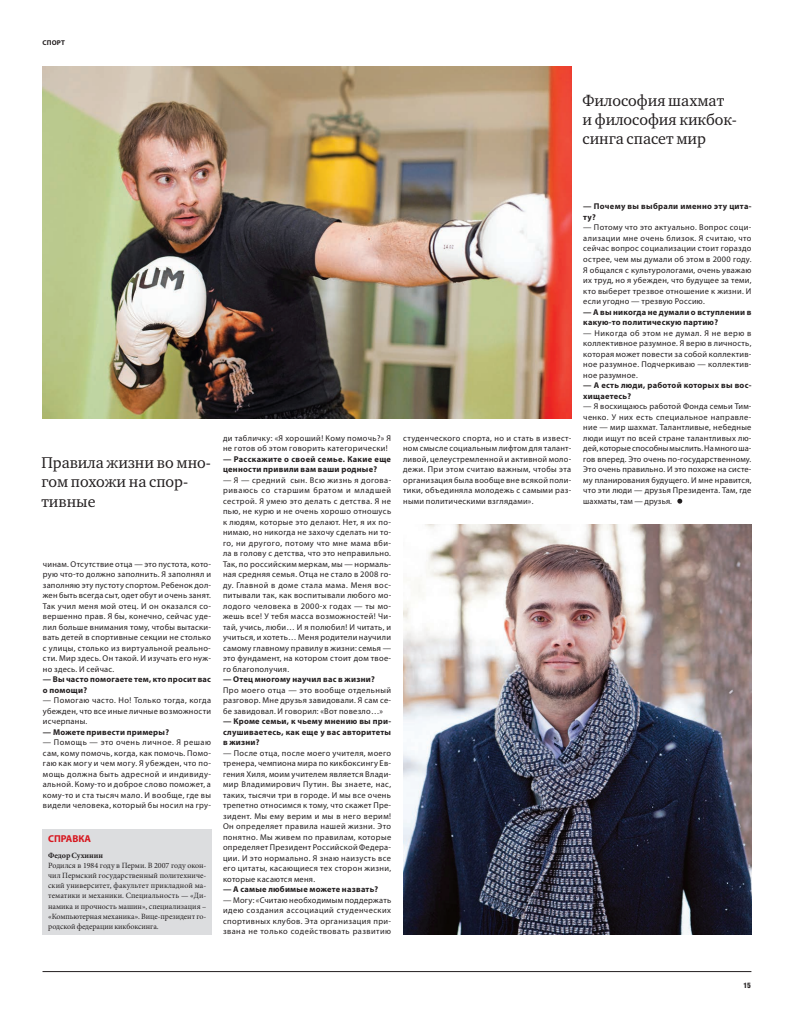
<style>
.page{position:relative;width:808px;height:1021px;background:#fff}
.page>*{position:absolute;margin:0;border:0;box-sizing:border-box;transform-origin:0 0}
.t1{font:16px/19.2px "Charter ITC";color:#231f20}
.t2{font:700 10px "Myriad Pro";letter-spacing:-.005em;color:#d7171f}
.t3{font:8.4px/10.5px "Myriad Pro";letter-spacing:.035em;color:#231f20;text-align:justify}
.t4{font:700 8.4px/10.5px "Myriad Pro";letter-spacing:.03em;color:#231f20}
.t5{font:8px/10.1px "Minion Pro";letter-spacing:-.01em;color:#231f20;text-align:justify}
.t6{font:700 8px "Minion Pro";letter-spacing:-.005em;color:#231f20}
.t7{font:900 7.5px "Helios Cond";color:#231f20}
.t8{font:700 7px "Myriad Pro";color:#231f20}
</style>
<div class="page">
<hr style="left:43px;top:971px;width:708px;height:1px;background:#231f20">
<svg style="left:677px;top:498px;width:5px;height:5px"></svg>
<img style="left:403px;top:524px;width:348px;height:410px">
<div style="left:43px;top:829px;width:169px;height:105px;background:#dcdddf"></div>
<img style="left:43px;top:66px;width:528px;height:353px">
<p class="t8" style="left:43px;top:38px;width:23px">спорт</p>
<h1 class="t1" style="left:582px;top:91px;width:156px">Философия шахмат и философия кикбок&shy;синга спасет мир</h1>
<h1 class="t1" style="left:41px;top:453px;width:171px">Правила жизни во мно&shy;гом похожи на спор&shy;тивные</h1>
<p class="t3" style="left:43px;top:558px;width:170px">чинам. Отсутствие отца — это пустота, кото&shy;рую что-то должно заполнить. Я заполнял и заполняю эту пустоту спортом. Ребенок дол&shy;жен быть всегда сыт, одет обут и очень занят.<br>Так учил меня мой отец. И он оказался со&shy;вершенно прав. Я бы, конечно, сейчас уде&shy;лил больше внимания тому, чтобы вытаски&shy;вать детей в спортивные секции не столько с улицы, столько из виртуальной реально&shy;сти. Мир здесь. Он такой. И изучать его нуж&shy;но здесь. И сейчас.</p>
<p class="t4" style="left:43px;top:674px;width:170px">— Вы часто помогаете тем, кто просит вас о помощи?</p>
<p class="t3" style="left:43px;top:695px;width:170px">— Помогаю часто. Но! Только тогда, когда убежден, что все иные личные возможности исчерпаны.</p>
<p class="t4" style="left:43px;top:726px;width:128px">— Можете привести примеры?</p>
<p class="t3" style="left:43px;top:737px;width:170px">— Помощь — это очень личное. Я решаю сам, кому помочь, когда, как помочь. Помо&shy;гаю как могу и чем могу. Я убежден, что по&shy;мощь должна быть адресной и индивиду&shy;альной. Кому-то и доброе слово поможет, а кому-то и ста тысяч мало. И вообще, где вы видели человека, который бы носил на гру-</p>
<p class="t2" style="left:48px;top:832px;width:44px">СПРАВКА</p>
<p class="t6" style="left:48px;top:850px;width:56px">Федор Сухинин</p>
<p class="t5" style="left:48px;top:860px;width:160px">Родился в 1984 году в Перми. В 2007 году окон&shy;чил Пермский государственный политехниче&shy;ский университет, факультет прикладной ма&shy;тематики и механики. Специальность — «Ди&shy;намика и прочность машин», специализация – «Компьютерная механика». Вице-президент го&shy;родской федерации кикбоксинга.</p>
<p class="t3" style="left:223px;top:432px;width:170px">ди табличку: «Я хороший! Кому помочь?» Я не готов об этом говорить категорически!</p>
<p class="t4" style="left:223px;top:453px;width:170px">— Расскажите о своей семье. Какие еще ценности привили вам ваши родные?</p>
<p class="t3" style="left:223px;top:474px;width:170px">— Я — средний сын. Всю жизнь я догова&shy;риваюсь со старшим братом и младшей сестрой. Я умею это делать с детства. Я не пью, не курю и не очень хорошо отношусь к людям, которые это делают. Нет, я их по&shy;нимаю, но никогда не захочу сделать ни то&shy;го, ни другого, потому что мне мама вби&shy;ла в голову с детства, что это неправильно.<br>Так, по российским меркам, мы — нормаль&shy;ная средняя семья. Отца не стало в 2008 го&shy;ду. Главной в доме стала мама. Меня вос&shy;питывали так, как воспитывали любого мо&shy;лодого человека в 2000-х годах — ты мо&shy;жешь все! У тебя масса возможностей! Чи&shy;тай, учись, люби… И я полюбил! И читать, и учиться, и хотеть… Меня родители научили самому главному правилу в жизни: семья — это фундамент, на котором стоит дом твое&shy;го благополучия.</p>
<p class="t4" style="left:223px;top:674px;width:153px">— Отец многому научил вас в жизни?</p>
<p class="t3" style="left:223px;top:684px;width:170px">Про моего отца — это вообще отдельный разговор. Мне друзья завидовали. Я сам се&shy;бе завидовал. И говорил: «Вот повезло…»</p>
<p class="t4" style="left:223px;top:716px;width:170px;text-align:justify">— Кроме семьи, к чьему мнению вы при&shy;слушиваетесь, как еще у вас авторитеты в жизни?</p>
<p class="t3" style="left:223px;top:747px;width:170px">— После отца, после моего учителя, моего тренера, чемпиона мира по кикбоксингу Ев&shy;гения Хиля, моим учителем является Влади&shy;мир Владимирович Путин. Вы знаете, нас, таких, тысячи три в городе. И мы все очень трепетно относимся к тому, что скажет Пре&shy;зидент. Мы ему верим и мы в него верим!<br>Он определяет правила нашей жизни. Это понятно. Мы живем по правилам, которые определяет Президент Российской Федера&shy;ции. И это нормально. Я знаю наизусть все его цитаты, касающиеся тех сторон жизни, которые касаются меня.</p>
<p class="t4" style="left:223px;top:884px;width:157px">— А самые любимые можете назвать?</p>
<p class="t3" style="left:223px;top:894px;width:170px">— Могу: «Считаю необходимым поддержать идею создания ассоциаций студенческих спортивных клубов. Эта организация при&shy;звана не только содействовать развитию</p>
<p class="t3" style="left:403px;top:432px;width:170px">студенческого спорта, но и стать в извест&shy;ном смысле социальным лифтом для талант&shy;ливой, целеустремленной и активной моло&shy;дежи. При этом считаю важным, чтобы эта организация была вообще вне всякой поли&shy;тики, объединяла молодежь с самыми раз&shy;ными политическими взглядами».</p>
<p class="t4" style="left:583px;top:201px;width:170px">— Почему вы выбрали именно эту цита&shy;ту?</p>
<p class="t3" style="left:583px;top:222px;width:170px">— Потому что это актуально. Вопрос соци&shy;ализации мне очень близок. Я считаю, что сейчас вопрос социализации стоит гораздо острее, чем мы думали об этом в 2000 году.<br>Я общался с культурологами, очень уважаю их труд, но я убежден, что будущее за теми, кто выберет трезвое отношение к жизни. И если угодно — трезвую Россию.</p>
<p class="t4" style="left:583px;top:306px;width:170px">— А вы никогда не думали о вступлении в какую-то политическую партию?</p>
<p class="t3" style="left:583px;top:327px;width:170px">— Никогда об этом не думал. Я не верю в коллективное разумное. Я верю в личность, которая может повести за собой коллектив&shy;ное разумное. Подчеркиваю — коллектив&shy;ное разумное.</p>
<p class="t4" style="left:583px;top:380px;width:170px">— А есть люди, работой которых вы вос&shy;хищаетесь?</p>
<p class="t3" style="left:583px;top:401px;width:170px">— Я восхищаюсь работой Фонда семьи Тим&shy;ченко. У них есть специальное направле&shy;ние — мир шахмат. Талантливые, небедные люди ищут по всей стране талантливых лю&shy;дей, которые способны мыслить. На много ша&shy;гов вперед. Это очень по-государственному.<br>Это очень правильно. И это похоже на систе&shy;му планирования будущего. И мне нравится, что эти люди — друзья Президента. Там, где шахматы, там — друзья.</p>
<p class="t7" style="left:743px;top:980px;width:9px">15</p>
</div>
